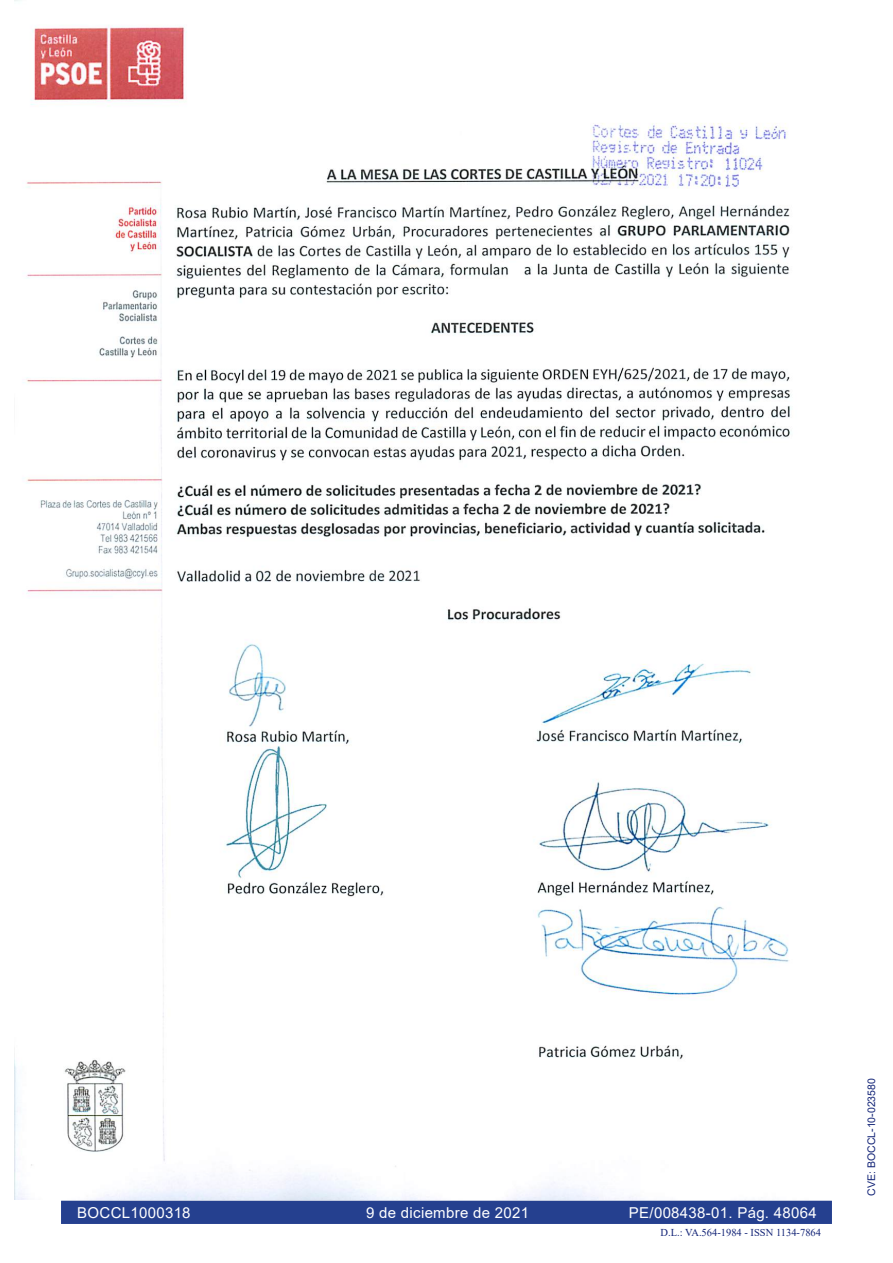
<style>
.page{position:relative;width:893px;height:1263px;background:#fff}
.page>*{position:absolute;margin:0;border:0;box-sizing:border-box;transform-origin:0 0}
.E_CVE{font:15px "Arial";letter-spacing:.02em;color:#fff}
.t1{font:10.5px "Times New Roman";color:#132477}
.t2{font:10.5px "Arial";color:#132477}
</style>
<div class="page">
<div style="left:60px;top:1200px;width:773px;height:25px;background:#25408f"></div>
<div style="left:60px;top:1199px;width:773px;height:26px;border:2px solid #fff"></div>
<img style="left:15px;top:0;width:818px;height:1200px">
<p class="E_CVE" style="left:77px;top:1202px;width:115px">BOCCL1000318</p>
<p class="E_CVE" style="left:366px;top:1202px;width:165px">9 de diciembre de 2021</p>
<p class="E_CVE" style="left:629px;top:1202px;width:189px">PE/008438-01. Pág. 48064</p>
<p class="t1" style="left:661px;top:1225px;width:162px">D.L.: VA.564-1984 - ISSN 1134-7864</p>
<p class="t2" style="left:864px;top:1195px;width:119px;rotate:-90deg">CVE: BOCCL-10-023580</p>
</div>
